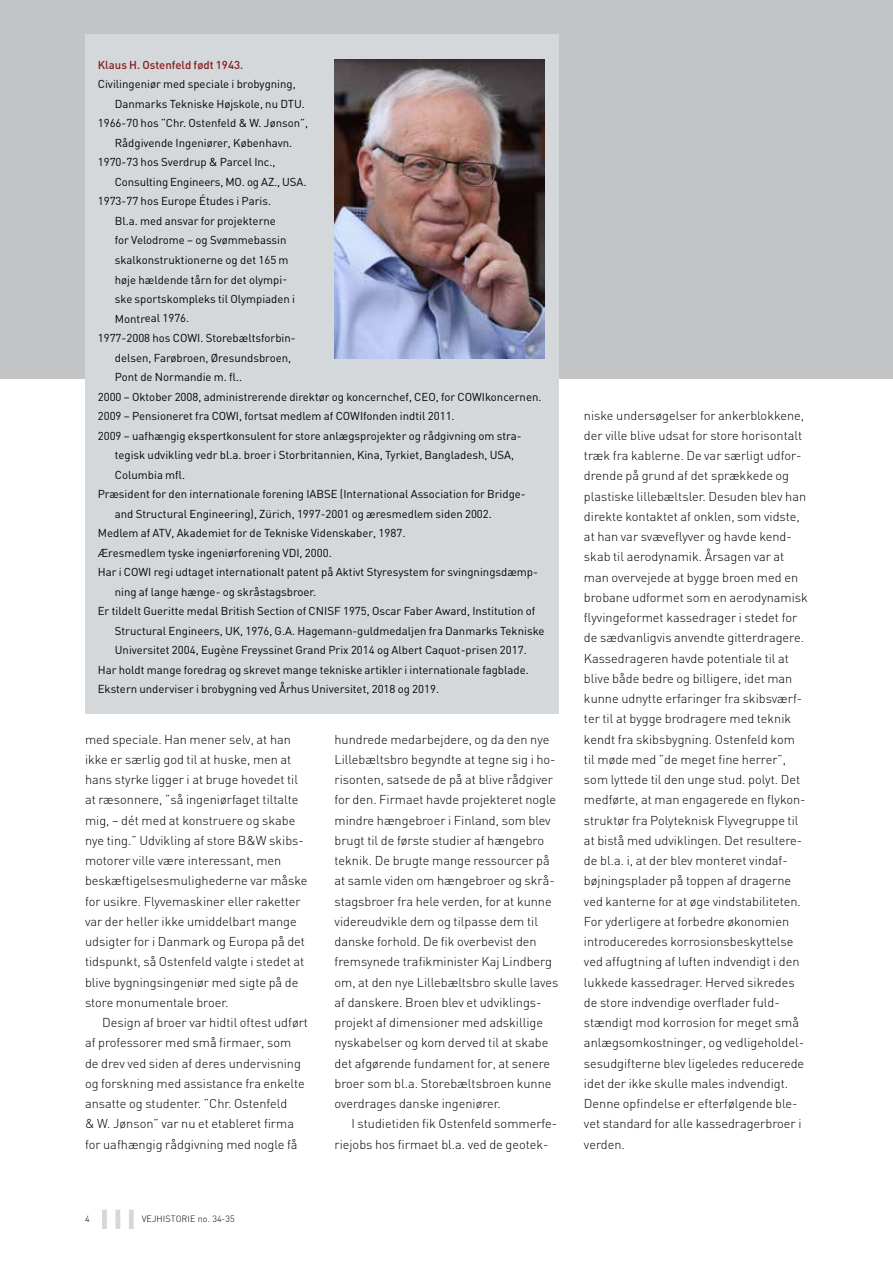
<style>
.page{position:relative;width:893px;height:1263px;background:#fff}
.page>*{position:absolute;margin:0;border:0;box-sizing:border-box;transform-origin:0 0}
.t1{font:300 12.75px/20.2px "DIN";color:#000}
.t2{font:11.4px "DIN";color:#000}
.t3{font:500 11.4px "DIN";color:#861b1e}
.t4{font:300 9px "DIN";letter-spacing:.01em;color:#000}
</style>
<div class="page">
<div style="left:0;top:0;width:893px;height:379px;background:#c2c4c6"></div>
<div style="left:102px;top:1209px;width:5px;height:20px;background:#d5d8da"></div>
<div style="left:129px;top:1209px;width:5px;height:20px;background:#d5d8da"></div>
<div style="left:115px;top:1209px;width:5px;height:20px;background:#d5d8da"></div>
<div style="left:85px;top:34px;width:473px;height:680px;background:#d5d8da"></div>
<img style="left:335px;top:60px;width:210px;height:299px">
<p class="t3" style="left:98px;top:60px;width:147px">Klaus H. Ostenfeld født 1943.</p>
<p class="t2" style="left:98px;top:79px;width:199px">Civilingeniør med speciale i brobygning,</p>
<p class="t2" style="left:115px;top:99px;width:192px">Danmarks Tekniske Højskole, nu DTU.</p>
<p class="t2" style="left:98px;top:118px;width:212px">1966-70 hos ”Chr. Ostenfeld &amp; W. Jønson”,</p>
<p class="t2" style="left:115px;top:138px;width:179px">Rådgivende Ingeniører, København.</p>
<p class="t2" style="left:98px;top:157px;width:179px">1970-73 hos Sverdrup &amp; Parcel Inc.,</p>
<p class="t2" style="left:115px;top:177px;width:193px">Consulting Engineers, MO. og AZ., USA.</p>
<p class="t2" style="left:98px;top:196px;width:175px">1973-77 hos Europe Études i Paris.</p>
<p class="t2" style="left:115px;top:216px;width:163px">Bl.a. med ansvar for projekterne</p>
<p class="t2" style="left:115px;top:235px;width:173px">for Velodrome – og Svømmebassin</p>
<p class="t2" style="left:115px;top:255px;width:175px">skalkonstruktionerne og det 165 m</p>
<p class="t2" style="left:115px;top:274px;width:174px">høje hældende tårn for det olympi-</p>
<p class="t2" style="left:115px;top:294px;width:182px">ske sportskompleks til Olympiaden i</p>
<p class="t2" style="left:115px;top:313px;width:76px">Montreal 1976.</p>
<p class="t2" style="left:98px;top:333px;width:199px">1977-2008 hos COWI. Storebæltsforbin-</p>
<p class="t2" style="left:115px;top:352px;width:178px">delsen, Farøbroen, Øresundsbroen,</p>
<p class="t2" style="left:115px;top:372px;width:129px">Pont de Normandie m. fl..</p>
<p class="t2" style="left:98px;top:391px;width:445px">2000 – Oktober 2008, administrerende direktør og koncernchef, CEO, for COWIkoncernen.</p>
<p class="t2" style="left:98px;top:411px;width:358px">2009 – Pensioneret fra COWI, fortsat medlem af COWIfonden indtil 2011.</p>
<p class="t2" style="left:98px;top:430px;width:425px">2009 – uafhængig ekspertkonsulent for store anlægsprojekter og rådgivning om stra-</p>
<p class="t2" style="left:115px;top:450px;width:401px">tegisk udvikling vedr bl.a. broer i Storbritannien, Kina, Tyrkiet, Bangladesh, USA,</p>
<p class="t2" style="left:115px;top:469px;width:72px">Columbia mfl.</p>
<p class="t2" style="left:98px;top:489px;width:429px">Præsident for den internationale forening IABSE (International Association for Bridge-</p>
<p class="t2" style="left:115px;top:508px;width:379px">and Structural Engineering), Zürich, 1997-2001 og æresmedlem siden 2002.</p>
<p class="t2" style="left:98px;top:528px;width:309px">Medlem af ATV, Akademiet for de Tekniske Videnskaber, 1987.</p>
<p class="t2" style="left:98px;top:547px;width:235px">Æresmedlem tyske ingeniørforening VDI, 2000.</p>
<p class="t2" style="left:98px;top:567px;width:442px">Har i COWI regi udtaget internationalt patent på Aktivt Styresystem for svingningsdæmp-</p>
<p class="t2" style="left:115px;top:586px;width:203px">ning af lange hænge- og skråstagsbroer.</p>
<p class="t2" style="left:98px;top:606px;width:439px">Er tildelt Gueritte medal British Section of CNISF 1975, Oscar Faber Award, Institution of</p>
<p class="t2" style="left:115px;top:625px;width:431px">Structural Engineers, UK, 1976, G.A. Hagemann-guldmedaljen fra Danmarks Tekniske</p>
<p class="t2" style="left:115px;top:645px;width:413px">Universitet 2004, Eugène Freyssinet Grand Prix 2014 og Albert Caquot-prisen 2017.</p>
<p class="t2" style="left:98px;top:664px;width:432px">Har holdt mange foredrag og skrevet mange tekniske artikler i internationale fagblade.</p>
<p class="t2" style="left:98px;top:684px;width:343px">Ekstern underviser i brobygning ved Århus Universitet, 2018 og 2019.</p>
<p class="t1" style="left:334px;top:729px;width:225px">hundrede medarbejdere, og da den nye Lillebæltsbro begyndte at tegne sig i ho&shy;risonten, satsede de på at blive rådgiver for den. Firmaet havde projekteret nogle mindre hængebroer i Finland, som blev brugt til de første studier af hængebro teknik. De brugte mange ressourcer på at samle viden om hængebroer og skrå&shy;stagsbroer fra hele verden, for at kunne videreudvikle dem og tilpasse dem til danske forhold. De fik overbevist den fremsynede trafikminister Kaj Lindberg om, at den nye Lillebæltsbro skulle laves af danskere. Broen blev et udviklings&shy;projekt af dimensioner med adskillige nyskabelser og kom derved til at skabe det afgørende fundament for, at senere broer som bl.a. Storebæltsbroen kunne overdrages danske ingeniører.</p>
<p class="t1" style="left:334px;top:1113px;width:224px;text-indent:17px">I studietiden fik Ostenfeld sommerfe&shy;riejobs hos firmaet bl.a. ved de geotek-</p>
<p class="t1" style="left:85px;top:729px;width:224px">med speciale. Han mener selv, at han ikke er særlig god til at huske, men at hans styrke ligger i at bruge hovedet til at ræsonnere, ”så ingeniørfaget tiltalte mig, – dét med at konstruere og skabe nye ting.” Udvikling af store B&amp;W skibs&shy;motorer ville være interessant, men beskæftigelsesmulighederne var måske for usikre. Flyvemaskiner eller raketter var der heller ikke umiddelbart mange udsigter for i Danmark og Europa på det tidspunkt, så Ostenfeld valgte i stedet at blive bygningsingeniør med sigte på de store monumentale broer.</p>
<p class="t1" style="left:85px;top:1012px;width:225px;text-indent:17px">Design af broer var hidtil oftest udført af professorer med små firmaer, som de drev ved siden af deres undervisning og forskning med assistance fra enkelte ansatte og studenter. ”Chr. Ostenfeld<br>&amp; W. Jønson” var nu et etableret firma for uafhængig rådgivning med nogle få</p>
<p class="t4" style="left:85px;top:1213px;width:6px">4</p>
<p class="t4" style="left:142px;top:1213px;width:94px">VEJHISTORIE no. 34-35</p>
<p class="t1" style="left:584px;top:405px;width:225px">niske undersøgelser for ankerblokkene, der ville blive udsat for store horisontalt træk fra kablerne. De var særligt udfor&shy;drende på grund af det sprækkede og plastiske lillebæltsler. Desuden blev han direkte kontaktet af onklen, som vidste, at han var svæveflyver og havde kend&shy;skab til aerodynamik. Årsagen var at man overvejede at bygge broen med en brobane udformet som en aerodynamisk flyvingeformet kassedrager i stedet for de sædvanligvis anvendte gitterdragere.<br>Kassedrageren havde potentiale til at blive både bedre og billigere, idet man kunne udnytte erfaringer fra skibsværf&shy;ter til at bygge brodragere med teknik kendt fra skibsbygning. Ostenfeld kom til møde med ”de meget fine herrer”, som lyttede til den unge stud. polyt. Det medførte, at man engagerede en flykon&shy;struktør fra Polyteknisk Flyvegruppe til at bistå med udviklingen. Det resultere&shy;de bl.a. i, at der blev monteret vindaf&shy;bøjningsplader på toppen af dragerne ved kanterne for at øge vindstabiliteten.<br>For yderligere at forbedre økonomien introduceredes korrosionsbeskyttelse ved affugtning af luften indvendigt i den lukkede kassedrager. Herved sikredes de store indvendige overflader fuld&shy;stændigt mod korrosion for meget små anlægsomkostninger, og vedligeholdel&shy;sesudgifterne blev ligeledes reducerede idet der ikke skulle males indvendigt.<br>Denne opfindelse er efterfølgende ble&shy;vet standard for alle kassedragerbroer i verden.</p>
</div>
